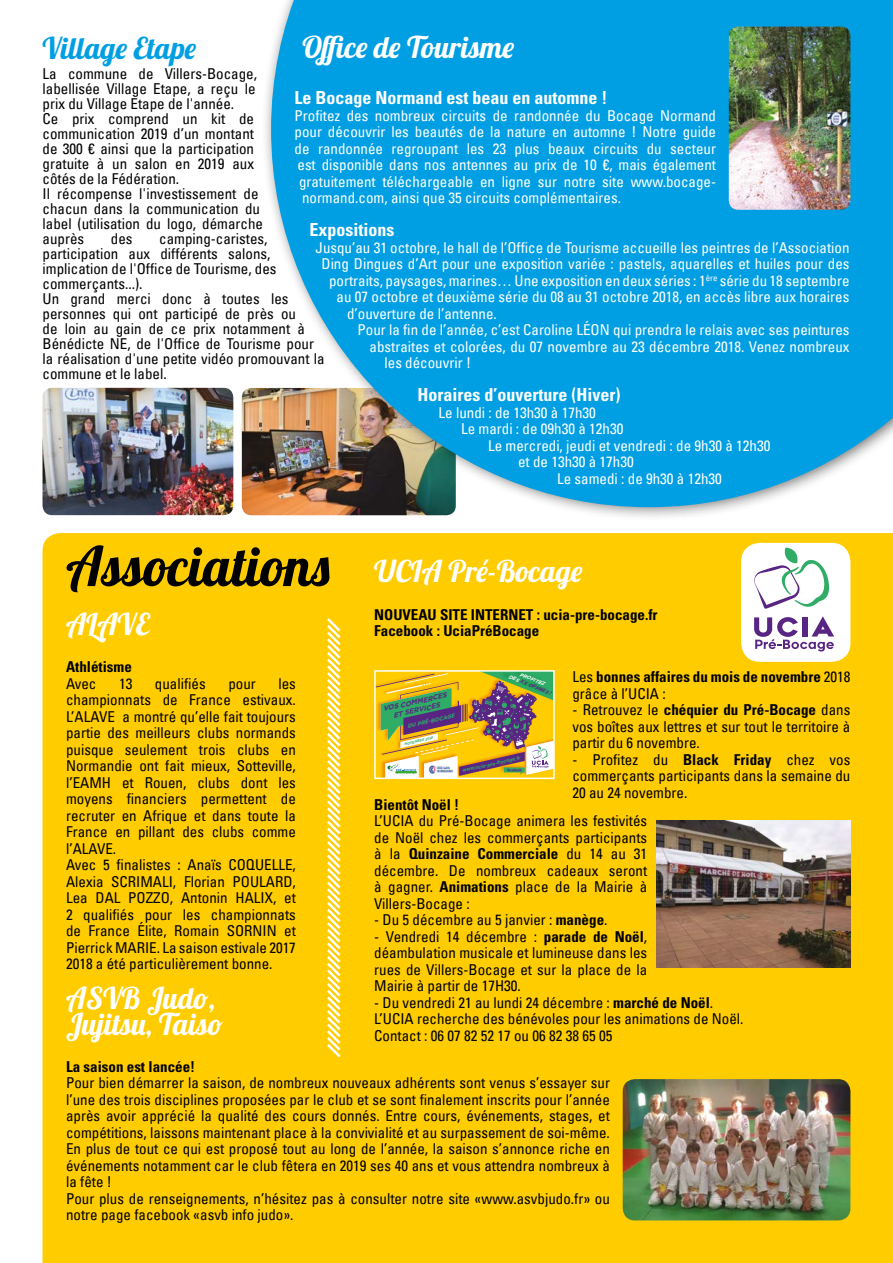
<style>
.page{position:relative;width:893px;height:1263px;background:#fff}
.page>*{position:absolute;margin:0;border:0;box-sizing:border-box;transform-origin:0 0}
.t1{font:30px/25.5px "Lobster 1.4";color:#fff}
.t2{font:30px "Lobster 1.4";color:#009fe3}
.t3{font:700 condensed 18px "Univers";color:#fff}
.t4{font:condensed 15px/16.5px "Univers LT";color:#000}
.t5{font:condensed 15px "Univers LT";color:#fff}
.t6{font:700 condensed 15px/16.5px "Univers";color:#000}
.t7{font:italic 700 7.05px/8.4px "Gotham";color:#582583;text-align:center}
.t8{font:italic 700 5.4px "Gotham";color:#2fac66}
.t9{font:italic 700 5.1px/6px "Gotham";color:#fff;text-align:center}
.t10{font:italic 700 4.8px "Gotham";color:#2fac66}
.t11{font:italic 700 3.3px "Gotham";color:#2fac66}
.s1{font-size:54.45px;color:#000}
.s2{font-family:"Univers LT";font-weight:400}
.s3{font-family:"Univers";font-weight:700}
.s4{color:#582583}
</style>
<div class="page">
<div style="left:43px;top:533px;width:850px;height:730px;background:#fc0"></div>
<svg style="left:324px;top:615px;width:19px;height:445px"></svg>
<img style="left:43px;top:388px;width:190px;height:127px">
<img style="left:242px;top:388px;width:19px;height:127px">
<img style="left:623px;top:1079px;width:227px;height:141px">
<div style="left:741px;top:543px;width:109px;height:119px;background:#fff;border-radius:19px"></div>
<svg style="left:754px;top:547px;width:75px;height:62px"></svg>
<svg style="left:754px;top:616px;width:80px;height:35px"></svg>
<div style="left:261px;top:0;width:632px;height:522px;background:#000;opacity:.6"></div>
<svg style="left:271px;top:0;width:622px;height:507px;background:#18a1db"></svg>
<img style="left:729px;top:27px;width:121px;height:183px">
<svg style="left:377px;top:673px;width:175px;height:103px;background:#b4a24d"></svg>
<div style="left:374px;top:670px;width:181px;height:109px;border:2px solid #fff"></div>
<img style="left:656px;top:821px;width:194px;height:147px">
<h1 class="t1" style="left:302px;top:34px;width:214px">Office de Tourisme</h1>
<p class="t3" style="left:294px;top:87px;width:314px">Le Bocage Normand est beau en automne !</p>
<p class="t5" style="left:294px;top:106px;width:423px">Profitez des nombreux circuits de randonnée du Bocage Normand</p>
<p class="t5" style="left:294px;top:122px;width:423px">pour découvrir les beautés de la nature en automne ! Notre guide</p>
<p class="t5" style="left:294px;top:139px;width:423px">de randonnée regroupant les 23 plus beaux circuits du secteur</p>
<p class="t5" style="left:297px;top:155px;width:420px">est disponible dans nos antennes au prix de 10 €, mais également</p>
<p class="t5" style="left:299px;top:172px;width:419px">gratuitement téléchargeable en ligne sur notre site www.bocage-</p>
<p class="t5" style="left:302px;top:188px;width:321px">normand.com, ainsi que 35 circuits complémentaires.</p>
<p class="t3" style="left:309px;top:219px;width:86px">Expositions</p>
<p class="t5" style="left:315px;top:238px;width:536px">Jusqu’au 31 octobre, le hall de l’Office de Tourisme accueille les peintres de l’Association</p>
<p class="t5" style="left:321px;top:254px;width:530px">Ding Dingues d’Art pour une exposition variée : pastels, aquarelles et huiles pour des</p>
<p class="t5" style="left:329px;top:271px;width:522px">portraits, paysages, marines… Une exposition en deux séries : 1<sup>ère</sup> série du 18 septembre</p>
<p class="t5" style="left:336px;top:287px;width:514px">au 07 octobre et deuxième série du 08 au 31 octobre 2018, en accès libre aux horaires</p>
<p class="t5" style="left:347px;top:304px;width:151px">d’ouverture de l’antenne.</p>
<p class="t5" style="left:357px;top:320px;width:493px">Pour la fin de l’année, c’est Caroline LÉON qui prendra le relais avec ses peintures</p>
<p class="t5" style="left:369px;top:337px;width:482px">abstraites et colorées, du 07 novembre au 23 décembre 2018. Venez nombreux</p>
<p class="t5" style="left:384px;top:353px;width:88px">les découvrir !</p>
<p class="t3" style="left:417px;top:384px;width:204px">Horaires d’ouverture (Hiver)</p>
<p class="t5" style="left:438px;top:403px;width:159px">Le lundi : de 13h30 à 17h30</p>
<p class="t5" style="left:461px;top:419px;width:164px">Le mardi : de 09h30 à 12h30</p>
<p class="t5" style="left:488px;top:436px;width:284px">Le mercredi, jeudi et vendredi : de 9h30 à 12h30</p>
<p class="t5" style="left:518px;top:452px;width:117px">et de 13h30 à 17h30</p>
<p class="t5" style="left:557px;top:469px;width:166px">Le samedi : de 9h30 à 12h30</p>
<h1 class="t2" style="left:43px;top:29px;width:155px">Village Etape</h1>
<p class="t4" style="left:43px;top:65px;width:222px;line-height:15px">La commune de Villers-Bocage, labellisée Village Etape, a reçu le prix du Village Etape de l'année.<br>Ce prix comprend un kit de communication 2019 d’un montant de 300 € ainsi que la participation gratuite à un salon en 2019 aux côtés de la Fédération.<br>Il récompense l'investissement de chacun dans la communication du label (utilisation du logo, démarche auprès</p>
<p class="t4" style="left:43px;top:230px;width:283px;line-height:15px;text-indent:117px">camping-caristes, participation aux différents salons, implication de l'Office de Tourisme, des commerçants...).<br>Un grand merci donc à toutes les personnes qui ont participé de près ou<br>de loin au gain de ce prix notamment à Bénédicte NE, de l'Office de Tourisme pour la réalisation d'une petite vidéo promouvant la commune et le label.</p>
<p class="t4" style="left:111px;top:230px;width:23px">des</p>
<h1 class="t1" style="left:66px;top:558px;width:518px"><span class="s1">Associations</span> UCIA Pré-Bocage</h1>
<p class="t6" style="left:374px;top:606px;width:285px">NOUVEAU SITE INTERNET : ucia-pre-bocage.fr<br>Facebook : UciaPréBocage</p>
<p class="t6" style="left:572px;top:668px;width:279px"><span class="s2">Les</span> bonnes affaires du mois de novembre <span class="s2">2018</span></p>
<p class="t4" style="left:572px;top:685px;width:95px">grâce à l’UCIA :</p>
<p class="t6" style="left:572px;top:701px;width:279px"><span class="s2">- Retrouvez le</span> chéquier du Pré-Bocage <span class="s2">dans</span></p>
<p class="t4" style="left:572px;top:718px;width:279px">vos boîtes aux lettres et sur tout le territoire à partir du 6 novembre.</p>
<p class="t4" style="left:572px;top:751px;width:279px;text-align:justify">- Profitez du <span class="s3">Black Friday</span> chez vos commerçants participants dans la semaine du 20 au 24 novembre.</p>
<p class="t6" style="left:374px;top:796px;width:87px">Bientôt Noël !</p>
<p class="t4" style="left:374px;top:812px;width:275px">L’UCIA du Pré-Bocage animera les festivités de Noël chez les commerçants participants</p>
<p class="t6" style="left:374px;top:845px;width:275px"><span class="s2">à la</span> Quinzaine Commerciale <span class="s2">du 14 au 31</span></p>
<p class="t4" style="left:374px;top:862px;width:275px;text-align:justify">décembre. De nombreux cadeaux seront à gagner. <span class="s3">Animations</span> place de la Mairie à Villers-Bocage :</p>
<p class="t4" style="left:374px;top:911px;width:235px">- Du 5 décembre au 5 janvier : <span class="s3">manège</span>.</p>
<p class="t4" style="left:374px;top:928px;width:275px;text-align:justify">- Vendredi 14 décembre : <span class="s3">parade de Noël</span>, déambulation musicale et lumineuse dans les rues de Villers-Bocage et sur la place de la Mairie à partir de 17H30.</p>
<p class="t4" style="left:374px;top:994px;width:371px">- Du vendredi 21 au lundi 24 décembre : <span class="s3">marché de Noël</span>.<br>L’UCIA recherche des bénévoles pour les animations de Noël.<br>Contact : 06 07 82 52 17 ou 06 82 38 65 05</p>
<h1 class="t1" style="left:66px;top:611px;width:85px">ALAVE</h1>
<p class="t6" style="left:66px;top:658px;width:67px">Athlétisme</p>
<p class="t4" style="left:66px;top:675px;width:32px">Avec</p>
<p class="t4" style="left:119px;top:675px;width:15px">13</p>
<p class="t4" style="left:155px;top:675px;width:52px">qualifiés</p>
<p class="t4" style="left:228px;top:675px;width:29px">pour</p>
<p class="t9" style="left:512px;top:668px;width:47px;rotate:22deg">PROFITEZ<br>DES <span class="s4">XX OFFRES !</span></p>
<p class="t4" style="left:66px;top:675px;width:231px;text-indent:212px">les championnats de France estivaux.<br>L’ALAVE a montré qu’elle fait toujours partie des meilleurs clubs normands puisque seulement trois clubs en<br>Normandie ont fait mieux, Sotteville, l’EAMH et Rouen, clubs dont les moyens financiers permettent de recruter en Afrique et dans toute la<br>France en pillant des clubs comme l’ALAVE.<br>Avec 5 finalistes : Anaïs COQUELLE,<br>Alexia SCRIMALI, Florian POULARD,<br>Lea DAL POZZO, Antonin HALIX, et<br>2 qualifiés pour les championnats de France Élite, Romain SORNIN et<br>Pierrick MARIE. La saison estivale 2017<br>2018 a été particulièrement bonne.</p>
<h1 class="t1" style="left:66px;top:985px;width:158px">ASVB Judo,<br>Jujitsu, Taiso</h1>
<p class="t6" style="left:66px;top:1058px;width:131px">La saison est lancée!</p>
<p class="t4" style="left:66px;top:1075px;width:545px">Pour bien démarrer la saison, de nombreux nouveaux adhérents sont venus s’essayer sur l’une des trois disciplines proposées par le club et se sont finalement inscrits pour l’année après avoir apprécié la qualité des cours donnés. Entre cours, événements, stages, et compétitions, laissons maintenant place à la convivialité et au surpassement de soi-même.<br>En plus de tout ce qui est proposé tout au long de l’année, la saison s’annonce riche en événements notamment car le club fêtera en 2019 ses 40 ans et vous attendra nombreux à la fête !<br>Pour plus de renseignements, n’hésitez pas à consulter notre site «www.asvbjudo.fr» ou notre page facebook «asvb info judo».</p>
<p class="t7" style="left:382px;top:705px;width:67px;rotate:-13deg">VOS COMMERCES<br>ET SERVICES</p>
<p class="t8" style="left:407px;top:723px;width:50px;rotate:-12deg">DU PRÉ-BOCAGE</p>
<p class="t11" style="left:404px;top:742px;width:31px;rotate:-13deg">NOVEMBRE 2018</p>
<p class="t10" style="left:462px;top:767px;width:60px;rotate:-12deg">www.ucia-pre-bocage.fr</p>
</div>
